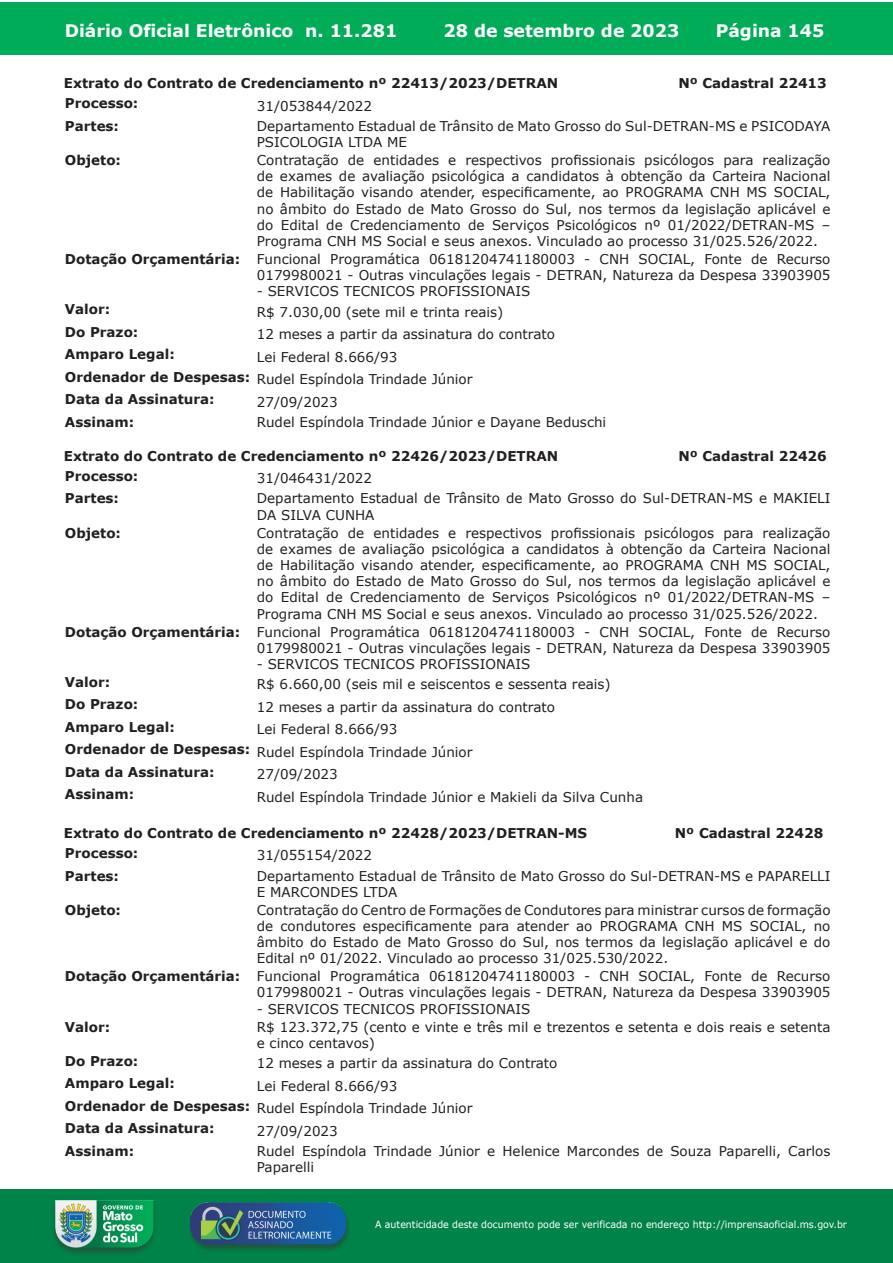
<style>
.page{position:relative;width:893px;height:1263px;background:#fff}
.page>*{position:absolute;margin:0;border:0;box-sizing:border-box;transform-origin:0 0}
.t1{font:700 17.25px "Verdana";color:#fff}
.t2{font:13.5px/16.2px "Verdana";color:#231f20}
.t3{font:700 13.5px "Verdana";color:#231f20}
.t4{font:9.9px "Verdana";color:#fff;scale:.95 1}
.s1{font-weight:700}
</style>
<div class="page">
<div style="left:0;top:2px;width:893px;height:53px;background:#00ac57"></div>
<div style="left:1px;top:1189px;width:892px;height:74px;background:#008349"></div>
<img style="left:49px;top:1198px;width:111px;height:61px">
<img style="left:185px;top:1201px;width:168px;height:54px">
<p class="t1" style="left:65px;top:18px;width:334px">Diário Oficial Eletrônico n. 11.281</p>
<p class="t1" style="left:444px;top:18px;width:237px">28 de setembro de 2023</p>
<p class="t1" style="left:716px;top:18px;width:110px">Página 145</p>
<p class="t3" style="left:64px;top:74px;width:496px">Extrato do Contrato de Credenciamento nº 22413/2023/DETRAN</p>
<p class="t3" style="left:678px;top:74px;width:150px">Nº Cadastral 22413</p>
<p class="t3" style="left:65px;top:94px;width:75px">Processo:</p>
<p class="t2" style="left:257px;top:97px;width:117px">31/053844/2022</p>
<p class="t3" style="left:65px;top:116px;width:56px">Partes:</p>
<p class="t2" style="left:257px;top:118px;width:575px">Departamento Estadual de Trânsito de Mato Grosso do Sul-DETRAN-MS e PSICODAYA<br>PSICOLOGIA LTDA ME</p>
<p class="t3" style="left:65px;top:150px;width:58px">Objeto:</p>
<p class="t2" style="left:257px;top:152px;width:575px;text-align:justify">Contratação de entidades e respectivos profissionais psicólogos para realização de exames de avaliação psicológica a candidatos à obtenção da Carteira Nacional de Habilitação visando atender, especificamente, ao PROGRAMA CNH MS SOCIAL, no âmbito do Estado de Mato Grosso do Sul, nos termos da legislação aplicável e do Edital de Credenciamento de Serviços Psicológicos nº 01/2022/DETRAN-MS – Programa CNH MS Social e seus anexos. Vinculado ao processo 31/025.526/2022.</p>
<p class="t2" style="left:65px;top:251px;width:767px;text-align:right"><span class="s1">Dotação Orçamentária:</span> Funcional Programática 06181204741180003 - CNH SOCIAL, Fonte de Recurso<br>0179980021 - Outras vinculações legais - DETRAN, Natureza da Despesa 33903905</p>
<p class="t2" style="left:257px;top:283px;width:275px">- SERVICOS TECNICOS PROFISSIONAIS</p>
<p class="t3" style="left:65px;top:300px;width:47px">Valor:</p>
<p class="t2" style="left:257px;top:303px;width:248px">R$ 7.030,00 (sete mil e trinta reais)</p>
<p class="t3" style="left:65px;top:322px;width:75px">Do Prazo:</p>
<p class="t2" style="left:257px;top:326px;width:300px">12 meses a partir da assinatura do contrato</p>
<p class="t3" style="left:65px;top:345px;width:111px">Amparo Legal:</p>
<p class="t2" style="left:65px;top:345px;width:409px;line-height:22.5px;text-indent:192px">Lei Federal 8.666/93<br><sup>Ordenador</sup> <sup>de</sup> <sup>Despesas:</sup> Rudel Espíndola Trindade Júnior</p>
<p class="t3" style="left:65px;top:390px;width:151px">Data da Assinatura:</p>
<p class="t2" style="left:257px;top:393px;width:82px">27/09/2023</p>
<p class="t3" style="left:65px;top:412px;width:71px">Assinam:</p>
<p class="t2" style="left:257px;top:414px;width:351px">Rudel Espíndola Trindade Júnior e Dayane Beduschi</p>
<p class="t3" style="left:64px;top:446px;width:496px">Extrato do Contrato de Credenciamento nº 22426/2023/DETRAN</p>
<p class="t3" style="left:678px;top:446px;width:150px">Nº Cadastral 22426</p>
<p class="t3" style="left:65px;top:466px;width:75px">Processo:</p>
<p class="t2" style="left:257px;top:470px;width:117px">31/046431/2022</p>
<p class="t3" style="left:65px;top:489px;width:56px">Partes:</p>
<p class="t2" style="left:257px;top:490px;width:575px">Departamento Estadual de Trânsito de Mato Grosso do Sul-DETRAN-MS e MAKIELI<br>DA SILVA CUNHA</p>
<p class="t3" style="left:65px;top:523px;width:58px">Objeto:</p>
<p class="t2" style="left:257px;top:524px;width:575px;text-align:justify">Contratação de entidades e respectivos profissionais psicólogos para realização de exames de avaliação psicológica a candidatos à obtenção da Carteira Nacional de Habilitação visando atender, especificamente, ao PROGRAMA CNH MS SOCIAL, no âmbito do Estado de Mato Grosso do Sul, nos termos da legislação aplicável e do Edital de Credenciamento de Serviços Psicológicos nº 01/2022/DETRAN-MS – Programa CNH MS Social e seus anexos. Vinculado ao processo 31/025.526/2022.</p>
<p class="t2" style="left:65px;top:623px;width:767px;text-align:right"><span class="s1">Dotação Orçamentária:</span> Funcional Programática 06181204741180003 - CNH SOCIAL, Fonte de Recurso<br>0179980021 - Outras vinculações legais - DETRAN, Natureza da Despesa 33903905</p>
<p class="t2" style="left:257px;top:656px;width:275px">- SERVICOS TECNICOS PROFISSIONAIS</p>
<p class="t3" style="left:65px;top:672px;width:47px">Valor:</p>
<p class="t2" style="left:257px;top:676px;width:355px">R$ 6.660,00 (seis mil e seiscentos e sessenta reais)</p>
<p class="t3" style="left:65px;top:695px;width:75px">Do Prazo:</p>
<p class="t2" style="left:257px;top:698px;width:300px">12 meses a partir da assinatura do contrato</p>
<p class="t3" style="left:65px;top:717px;width:111px">Amparo Legal:</p>
<p class="t2" style="left:65px;top:718px;width:409px;line-height:22.5px;text-indent:192px">Lei Federal 8.666/93<br><sup>Ordenador</sup> <sup>de</sup> <sup>Despesas:</sup> Rudel Espíndola Trindade Júnior</p>
<p class="t3" style="left:65px;top:762px;width:151px">Data da Assinatura:</p>
<p class="t2" style="left:257px;top:766px;width:82px">27/09/2023</p>
<p class="t3" style="left:65px;top:785px;width:71px">Assinam:</p>
<p class="t2" style="left:257px;top:789px;width:388px">Rudel Espíndola Trindade Júnior e Makieli da Silva Cunha</p>
<p class="t3" style="left:64px;top:823px;width:525px">Extrato do Contrato de Credenciamento nº 22428/2023/DETRAN-MS</p>
<p class="t3" style="left:675px;top:823px;width:150px">Nº Cadastral 22428</p>
<p class="t3" style="left:65px;top:843px;width:75px">Processo:</p>
<p class="t2" style="left:257px;top:847px;width:117px">31/055154/2022</p>
<p class="t3" style="left:65px;top:866px;width:56px">Partes:</p>
<p class="t2" style="left:257px;top:867px;width:575px">Departamento Estadual de Trânsito de Mato Grosso do Sul-DETRAN-MS e PAPARELLI<br>E MARCONDES LTDA</p>
<p class="t3" style="left:65px;top:900px;width:58px">Objeto:</p>
<p class="t2" style="left:257px;top:901px;width:575px;text-align:justify">Contratação do Centro de Formações de Condutores para ministrar cursos de formação de condutores especificamente para atender ao PROGRAMA CNH MS SOCIAL, no âmbito do Estado de Mato Grosso do Sul, nos termos da legislação aplicável e do Edital nº 01/2022. Vinculado ao processo 31/025.530/2022.</p>
<p class="t2" style="left:65px;top:968px;width:767px;text-align:right"><span class="s1">Dotação Orçamentária:</span> Funcional Programática 06181204741180003 - CNH SOCIAL, Fonte de Recurso<br>0179980021 - Outras vinculações legais - DETRAN, Natureza da Despesa 33903905</p>
<p class="t2" style="left:257px;top:1000px;width:275px">- SERVICOS TECNICOS PROFISSIONAIS</p>
<p class="t3" style="left:65px;top:1017px;width:47px">Valor:</p>
<p class="t2" style="left:257px;top:1018px;width:575px">R$ 123.372,75 (cento e vinte e três mil e trezentos e setenta e dois reais e setenta e cinco centavos)</p>
<p class="t3" style="left:65px;top:1051px;width:75px">Do Prazo:</p>
<p class="t2" style="left:257px;top:1055px;width:302px">12 meses a partir da assinatura do Contrato</p>
<p class="t3" style="left:65px;top:1074px;width:111px">Amparo Legal:</p>
<p class="t2" style="left:65px;top:1074px;width:409px;line-height:22.5px;text-indent:192px">Lei Federal 8.666/93<br><sup>Ordenador</sup> <sup>de</sup> <sup>Despesas:</sup> Rudel Espíndola Trindade Júnior</p>
<p class="t3" style="left:65px;top:1119px;width:151px">Data da Assinatura:</p>
<p class="t2" style="left:257px;top:1122px;width:82px">27/09/2023</p>
<p class="t3" style="left:65px;top:1141px;width:71px">Assinam:</p>
<p class="t2" style="left:257px;top:1143px;width:575px">Rudel Espíndola Trindade Júnior e Helenice Marcondes de Souza Paparelli, Carlos<br>Paparelli</p>
<p class="t4" style="left:375px;top:1218px;width:498px">A autenticidade deste documento pode ser verificada no endereço http://imprensaoficial.ms.gov.br</p>
</div>
